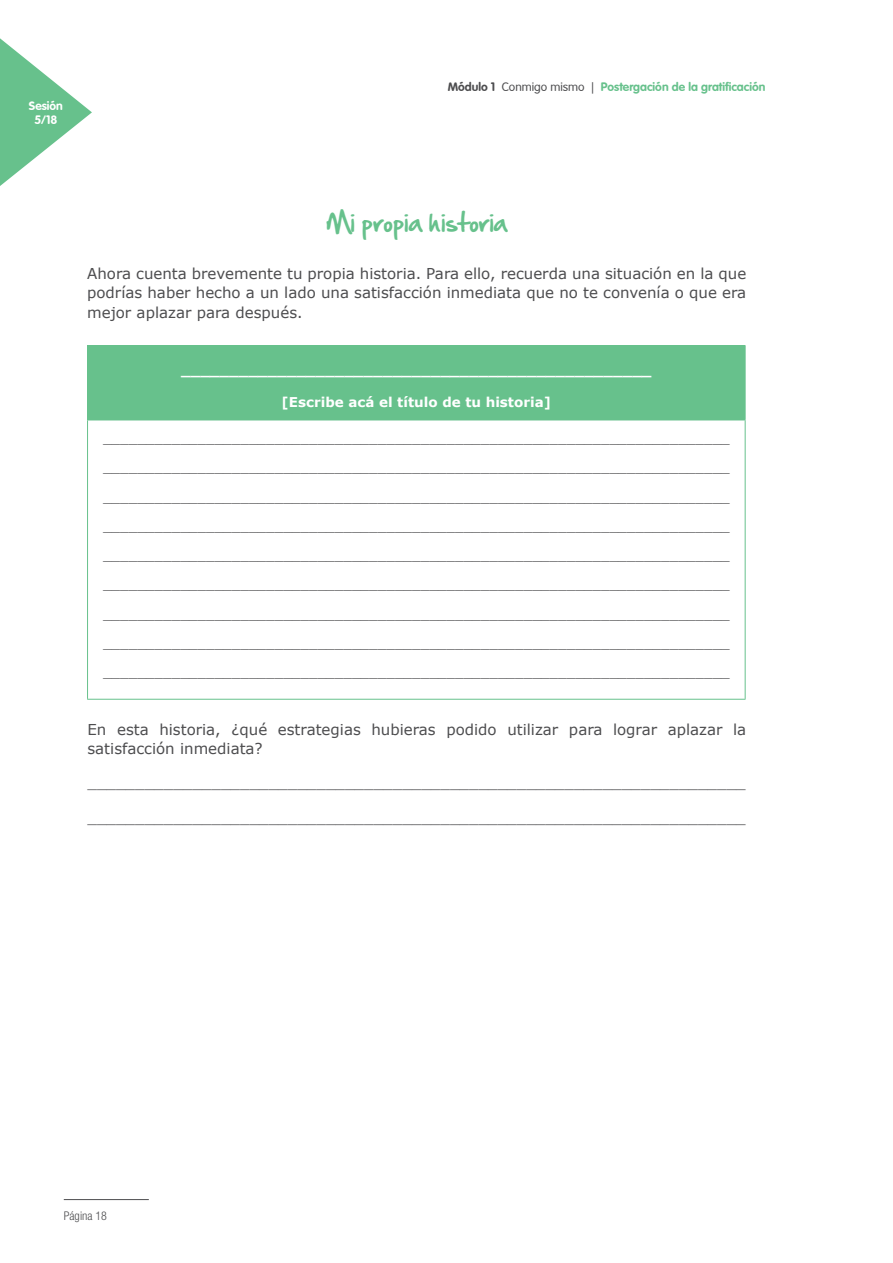
<style>
.page{position:relative;width:893px;height:1263px;background:#fff}
.page>*{position:absolute;margin:0;border:0;box-sizing:border-box;transform-origin:0 0}
.t1{font:22.5px "Hand Of Sean";color:#67c18c}
.t2{font:15px/19.5px "Verdana";color:#4d4d4f;text-align:justify}
.t3{font:13.5px/29.2px "Verdana";color:#4d4d4f;text-align:justify}
.t4{font:700 13.5px "Verdana";color:#fff}
.t5{font:700 12px "VAG Rounded";color:#67c18c}
.t6{font:700 12px/13.5px "VAG Rounded";color:#fff;text-align:center}
.t7{font:300 condensed 12px "Helvetica Neue";color:#4d4d4f}
.s1{color:#4d4d4f}
.s2{font-weight:300;color:#4d4d4f}
.s3{font-family:"Arial";font-weight:400;color:#4d4d4f}
</style>
<div class="page">
<svg style="left:0;top:38px;width:92px;height:148px"></svg>
<hr style="left:64px;top:1199px;width:85px;height:1px;background:#4d4d4f">
<div style="left:88px;top:346px;width:657px;height:74px;background:#67c18c"></div>
<hr style="left:87px;top:346px;width:1px;height:74px;background:#67c18c">
<hr style="left:87px;top:345px;width:658px;height:1px;background:#67c18c">
<hr style="left:745px;top:346px;width:1px;height:74px;background:#67c18c">
<hr style="left:87px;top:420px;width:1px;height:279px;background:#67c18c">
<hr style="left:87px;top:420px;width:658px;height:1px;background:#67c18c">
<hr style="left:745px;top:420px;width:1px;height:279px;background:#67c18c">
<hr style="left:87px;top:699px;width:658px;height:1px;background:#67c18c">
<p class="t6" style="left:29px;top:99px;width:36px">Sesión<br>5/18</p>
<p class="t5" style="left:448px;top:80px;width:319px"><span class="s1">Módulo 1</span> <span class="s2">Conmigo mismo</span> <span class="s3">|</span> Postergación de la gratificación</p>
<h1 class="t1" style="left:326px;top:201px;width:182px">Mi propia historia</h1>
<p class="t2" style="left:87px;top:264px;width:661px">Ahora cuenta brevemente tu propia historia. Para ello, recuerda una situación en la que podrías haber hecho a un lado una satisfacción inmediata que no te convenía o que era mejor aplazar para después.</p>
<p class="t4" style="left:181px;top:360px;width:472px">_________________________________________________</p>
<p class="t4" style="left:282px;top:393px;width:271px">[Escribe acá el título de tu historia]</p>
<p class="t3" style="left:103px;top:423px;width:628px">_________________________________________________________________________ _________________________________________________________________________ _________________________________________________________________________ _________________________________________________________________________ _________________________________________________________________________ _________________________________________________________________________ _________________________________________________________________________ _________________________________________________________________________ _________________________________________________________________________</p>
<p class="t2" style="left:87px;top:719px;width:660px">En esta historia, ¿qué estrategias hubieras podido utilizar para lograr aplazar la satisfacción inmediata?</p>
<p class="t2" style="left:87px;top:773px;width:660px">_____________________________________________________________________</p>
<p class="t2" style="left:87px;top:807px;width:660px">_____________________________________________________________________</p>
<p class="t7" style="left:64px;top:1209px;width:45px">Página 18</p>
</div>
